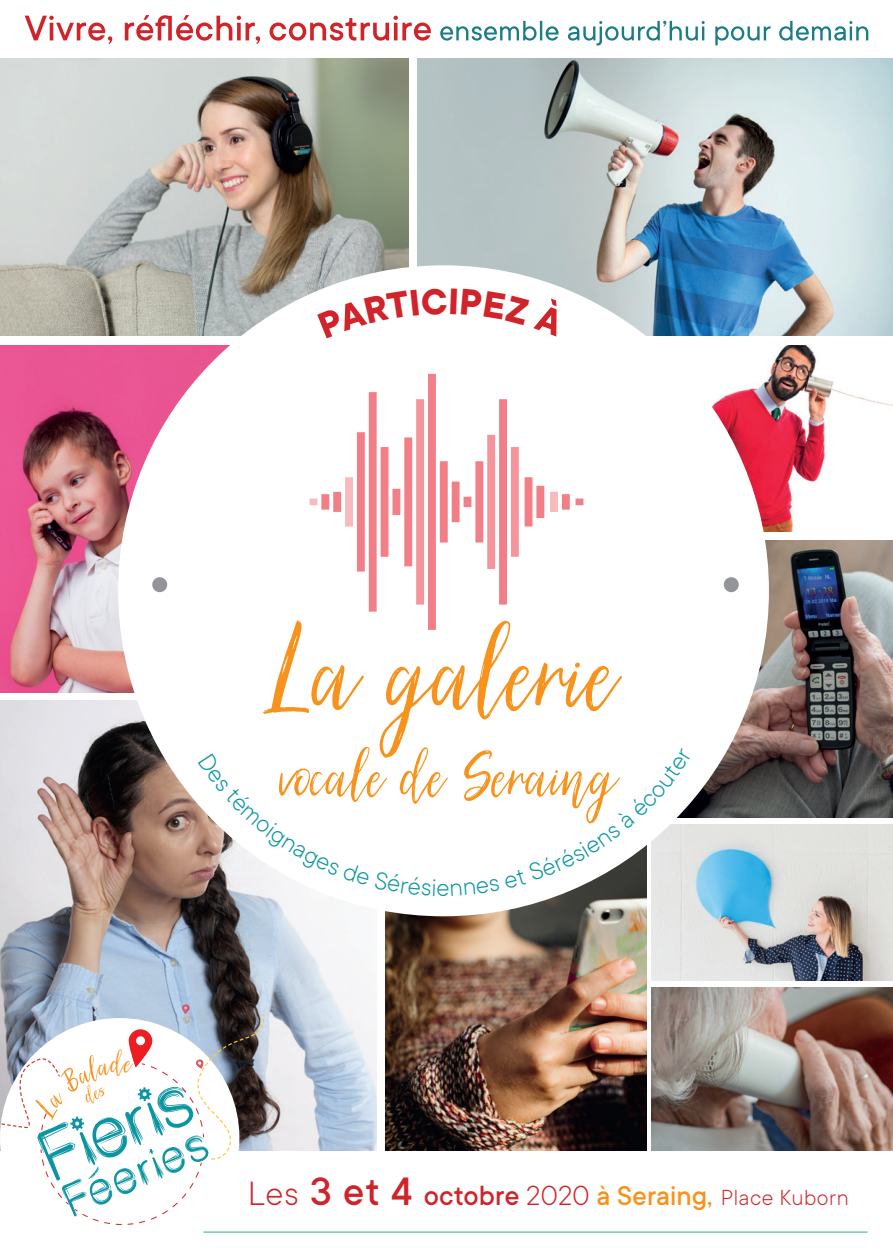
<style>
.page{position:relative;width:893px;height:1259px;background:#fff}
.page>*{position:absolute;margin:0;border:0;box-sizing:border-box;transform-origin:0 0}
.t1{font:150px "Silhouetto Script";color:#f7931d}
.t2{font:84px "Silhouetto Script";color:#f7931d}
.t3{font:300 24px "TT Commons";letter-spacing:.02em;color:#d1232a}
.s1{font-size:37.2px}
.s2{font-weight:500;font-size:43.5px}
.s3{font-weight:500;font-size:30.6px}
.s4{font-size:30.6px}
.s5{font-weight:500;font-size:30px;color:#f7931d}
</style>
<div class="page">
<img style="left:775px;top:540px;width:118px;height:277px">
<img style="left:651px;top:824px;width:242px;height:157px">
<img style="left:418px;top:59px;width:475px;height:276px">
<img style="left:0;top:345px;width:112px;height:347px">
<img style="left:775px;top:345px;width:118px;height:186px">
<img style="left:0;top:59px;width:409px;height:276px">
<img style="left:651px;top:987px;width:242px;height:163px">
<img style="left:0;top:701px;width:377px;height:449px">
<img style="left:385px;top:936px;width:261px;height:214px">
<svg style="left:112px;top:273px;width:663px;height:663px"></svg>
<hr style="left:203px;top:1231px;width:664px;height:1px;background:#2bb572">
<svg style="left:440px;top:21px;width:428px;height:25px"></svg>
<svg style="left:25px;top:15px;width:406px;height:29px"></svg>
<svg style="left:310px;top:374px;width:209px;height:256px"></svg>
<svg style="left:525px;top:477px;width:19px;height:49px"></svg>
<svg style="left:550px;top:492px;width:33px;height:20px"></svg>
<div style="left:152px;top:577px;width:15px;height:15px;background:#939598;border-radius:50%"></div>
<div style="left:724px;top:577px;width:15px;height:15px;background:#939598;border-radius:50%"></div>
<svg style="left:0;top:1004px;width:265px;height:221px"></svg>
<svg style="left:317px;top:288px;width:251px;height:50px"></svg>
<svg style="left:198px;top:748px;width:494px;height:148px"></svg>
<h1 class="t1" style="left:259px;top:604px;width:360px">La galerie</h1>
<h2 class="t2" style="left:279px;top:737px;width:340px">vocale de Seraing</h2>
<p class="t3" style="left:248px;top:1184px;width:602px"><span class="s1">Les</span> <span class="s2">3 et 4</span> <span class="s3">octobre</span> <span class="s4">2020</span> <span class="s5">à Seraing,</span> Place Kuborn</p>
</div>
